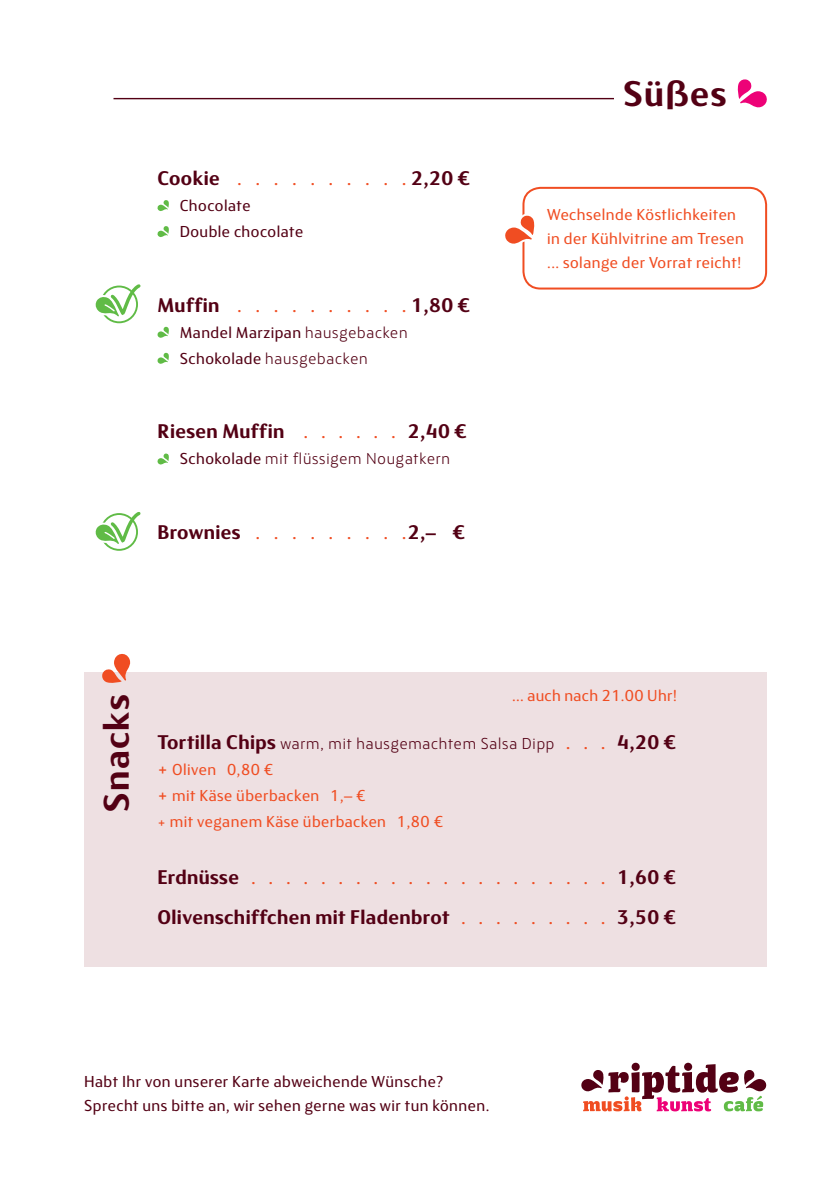
<style>
.page{position:relative;width:840px;height:1191px;background:#fff}
.page>*{position:absolute;margin:0;border:0;box-sizing:border-box;transform-origin:0 0}
.t1{font:700 36px "FS Blake";letter-spacing:.04em;color:#530014}
.t2{font:700 20px/39.4px "FS Blake";letter-spacing:.02em;color:#530014;text-align:right}
.t3{font:16px/26px "FS Blake";letter-spacing:.03em;color:#530014}
.t4{font:16px/24px "FS Blake";letter-spacing:.03em;color:#f04d22}
.t5{font:300 16px "FS Blake";letter-spacing:.05em;color:#530014}
.s1{font-weight:300}
.s2{font-weight:400}
.s3{font-weight:700;font-size:20px}
.s4{font-size:20px}
.s5{font-size:16px;color:#f04d22}
</style>
<div class="page">
<div style="left:84px;top:672px;width:682px;height:295px;background:#eee0e2"></div>
<hr style="left:113px;top:98px;width:613px;height:1px;background:#530014">
<svg style="left:737px;top:79px;width:30px;height:29px"></svg>
<svg style="left:102px;top:654px;width:29px;height:29px"></svg>
<div style="left:613px;top:79px;width:113px;height:46px;background:#fff"></div>
<div style="left:522px;top:187px;width:244px;height:102px;border:2px solid #f04d22;border-radius:17px"></div>
<svg style="left:581px;top:1062px;width:186px;height:50px"></svg>
<svg style="left:157px;top:200px;width:12px;height:11px"></svg>
<svg style="left:157px;top:226px;width:12px;height:11px"></svg>
<svg style="left:157px;top:326px;width:12px;height:12px"></svg>
<svg style="left:157px;top:352px;width:12px;height:12px"></svg>
<svg style="left:157px;top:453px;width:12px;height:12px"></svg>
<svg style="left:505px;top:211px;width:30px;height:36px"></svg>
<div style="left:100px;top:285px;width:38px;height:38px;border:2px solid #60bb46;border-radius:50%"></div>
<svg style="left:95px;top:284px;width:46px;height:36px"></svg>
<div style="left:100px;top:513px;width:38px;height:38px;border:2px solid #60bb46;border-radius:50%"></div>
<svg style="left:95px;top:512px;width:46px;height:36px"></svg>
<p class="t2" style="left:157px;top:158px;width:64px">Cookie</p>
<p class="t2" style="left:411px;top:158px;width:60px">2,20 €</p>
<p class="t3" style="left:180px;top:192px;width:125px">Chocolate<br>Double chocolate</p>
<p class="t2" style="left:157px;top:284px;width:64px">Muffin</p>
<p class="t2" style="left:411px;top:284px;width:60px">1,80 €</p>
<p class="t3" style="left:180px;top:318px;width:229px">Mandel Marzipan <span class="s1">hausgebacken<br></span>Schokolade <span class="s1">hausgebacken</span></p>
<p class="t2" style="left:157px;top:411px;width:128px">Riesen Muffin</p>
<p class="t2" style="left:407px;top:411px;width:60px">2,40 €</p>
<p class="t5" style="left:180px;top:448px;width:272px"><span class="s2">Schokolade</span> mit flüssigem Nougatkern</p>
<p class="t2" style="left:157px;top:512px;width:85px">Brownies</p>
<p class="t2" style="left:407px;top:512px;width:58px">2,– €</p>
<h1 class="t1" style="left:623px;top:68px;width:104px">Süßes</h1>
<p class="t4" style="left:547px;top:201px;width:198px">Wechselnde Köstlichkeiten in der Kühlvitrine am Tresen ... solange der Vorrat reicht!</p>
<h1 class="t1" style="left:91px;top:811px;width:119px;rotate:-90deg">Snacks</h1>
<p class="t4" style="left:512px;top:683px;width:166px">... auch nach 21.00 Uhr!</p>
<p class="t5" style="left:157px;top:732px;width:398px"><span class="s3">Tortilla Chips</span> warm, mit hausgemachtem Salsa Dipp</p>
<p class="t2" style="left:617px;top:721px;width:60px">4,20 €</p>
<p class="t4" style="left:157px;top:756px;width:287px;line-height:26px"><span class="s4">+</span> Oliven 0,80 €<br><span class="s4">+</span> mit Käse überbacken 1,– €<br>+ mit veganem Käse überbacken 1,80 €</p>
<p class="t2" style="left:157px;top:857px;width:83px">Erdnüsse</p>
<p class="t2" style="left:157px;top:857px;width:519px">1,60 €<br>Olivenschiffchen mit Fladenbrot <span class="s5">. . . . . . . . .</span> 3,50 €</p>
<p class="t3" style="left:84px;top:1068px;width:406px;line-height:24px">Habt Ihr von unserer Karte abweichende Wünsche?<br>Sprecht uns bitte an, wir sehen gerne was wir tun können.</p>
</div>
